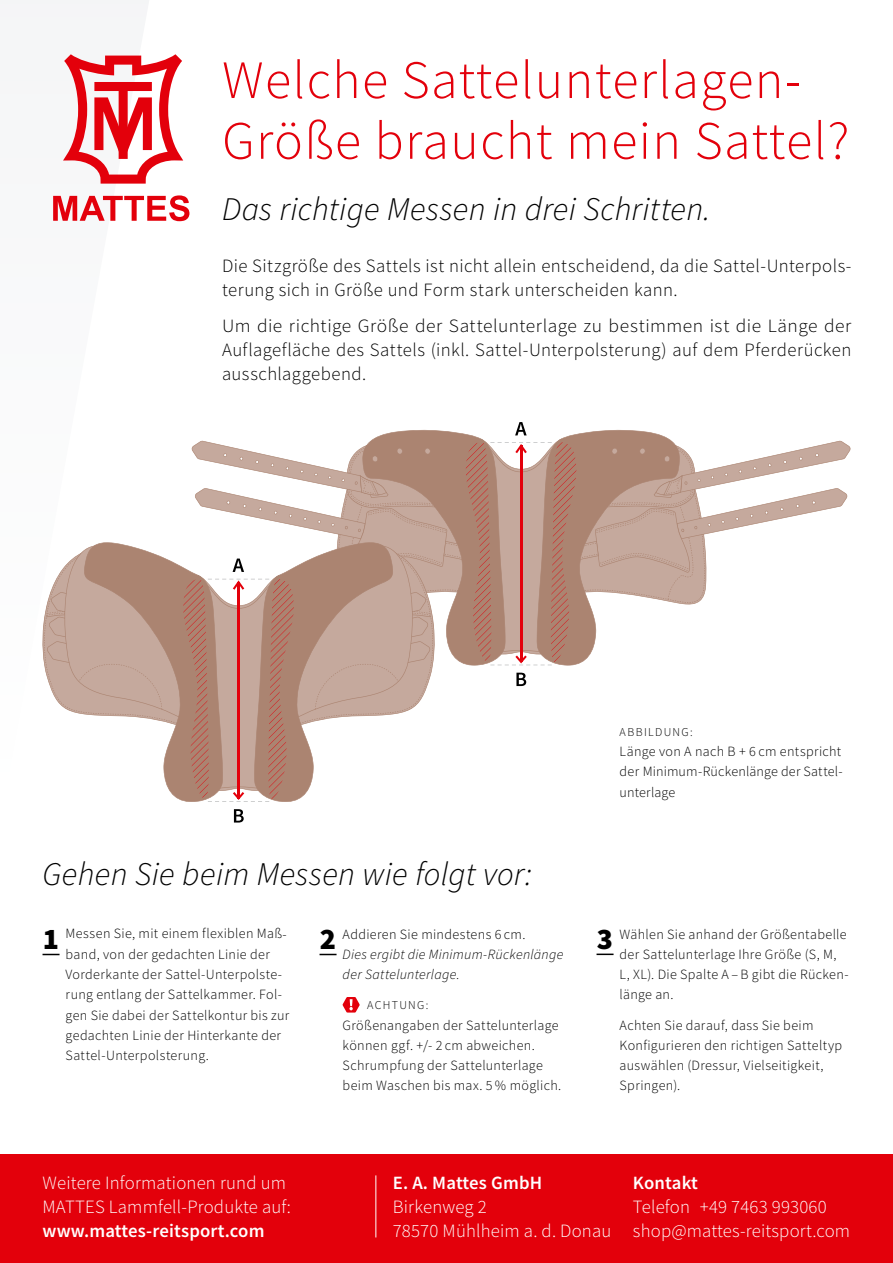
<style>
.page{position:relative;width:893px;height:1263px;background:#fff}
.page>*{position:absolute;margin:0;border:0;box-sizing:border-box;transform-origin:0 0}
.t1{font:300 54px/60.8px "Source Sans Pro";letter-spacing:.025em;color:#e3000b}
.t2{font:italic 300 33px "Source Sans Pro";letter-spacing:.01em;color:#000}
.t3{font:900 30px "Source Sans Pro";color:#000}
.t4{font:300 18.75px/24px "Source Sans Pro";letter-spacing:.025em;color:#000;text-align:justify;scale:1.04 1}
.t5{font:300 18.75px/24px "Source Sans Pro";letter-spacing:.01em;color:#fff}
.t6{font:300 18.75px/24px "Source Sans Pro";letter-spacing:.025em;color:#000}
.t7{font:600 18.75px "Source Sans Pro";letter-spacing:.01em;color:#fff}
.t8{font:300 14.1px/20.2px "Source Sans Pro";letter-spacing:.02em;color:#000}
.t9{font:italic 300 14.1px/20.2px "Source Sans Pro";letter-spacing:.02em;color:#000}
.t10{font:300 12px "Source Sans Pro";letter-spacing:.11em;color:#000}
</style>
<div class="page">
<svg style="left:0;top:0;width:149px;height:4px"></svg>
<svg style="left:63px;top:54px;width:120px;height:130px"></svg>
<svg style="left:53px;top:195px;width:136px;height:26px"></svg>
<svg style="left:342px;top:997px;width:18px;height:15px"></svg>
<svg style="left:43px;top:954px;width:17px;height:1px"></svg>
<svg style="left:320px;top:954px;width:17px;height:1px"></svg>
<svg style="left:596px;top:953px;width:17px;height:2px"></svg>
<div style="left:0;top:1154px;width:893px;height:109px;background:#e3000b"></div>
<hr style="left:375px;top:1175px;width:1px;height:62px;background:#fff">
<svg style="left:234px;top:809px;width:10px;height:13px"></svg>
<svg style="left:42px;top:422px;width:809px;height:380px"></svg>
<h1 class="t1" style="left:222px;top:50px;width:629px">Welche Sattelunterlagen-<br>Größe braucht mein Sattel?</h1>
<h2 class="t2" style="left:222px;top:188px;width:490px">Das richtige Messen in drei Schritten.</h2>
<h3 class="t6" style="left:222px;top:254px;width:631px">Die Sitzgröße des Sattels ist nicht allein entscheidend, da die Sattel-Unterpols&shy;terung sich in Größe und Form stark unterscheiden kann.</h3>
<h3 class="t4" style="left:222px;top:314px;width:607px">Um die richtige Größe der Sattelunterlage zu bestimmen ist die Länge der Auflagefläche des Sattels (inkl. Sattel-Unterpolsterung) auf dem Pferderücken ausschlaggebend.</h3>
<p class="t10" style="left:620px;top:725px;width:75px">ABBILDUNG:</p>
<p class="t8" style="left:620px;top:741px;width:225px;text-align:justify">Länge von A nach B + 6 cm entspricht der Minimum-Rückenlänge der Sattel&shy;unterlage</p>
<h2 class="t2" style="left:43px;top:853px;width:491px">Gehen Sie beim Messen wie folgt vor:</h2>
<p class="t8" style="left:66px;top:924px;width:225px">Messen Sie, mit einem flexiblen Maß&shy;band, von der gedachten Linie der Vorderkante der Sattel-Unterpolste&shy;rung entlang der Sattelkammer. Fol&shy;gen Sie dabei der Sattelkontur bis zur gedachten Linie der Hinterkante der Sattel-Unterpolsterung.</p>
<p class="t8" style="left:343px;top:924px;width:184px">Addieren Sie mindestens 6 cm.</p>
<p class="t9" style="left:343px;top:944px;width:222px">Dies ergibt die Minimum-Rückenlänge der Sattelunterlage.</p>
<p class="t10" style="left:367px;top:998px;width:63px">ACHTUNG:</p>
<p class="t8" style="left:343px;top:1015px;width:220px">Größenangaben der Sattelunterlage können ggf. +/- 2 cm abweichen.<br>Schrumpfung der Sattelunterlage beim Waschen bis max. 5 % möglich.</p>
<h3 class="t3" style="left:43px;top:918px;width:18px">1</h3>
<h3 class="t3" style="left:320px;top:918px;width:18px">2</h3>
<h3 class="t3" style="left:597px;top:918px;width:18px">3</h3>
<p class="t8" style="left:620px;top:924px;width:231px">Wählen Sie anhand der Größentabelle der Sattelunterlage Ihre Größe (S, M,<br>L, XL). Die Spalte A – B gibt die Rücken&shy;länge an.</p>
<p class="t8" style="left:620px;top:1015px;width:224px">Achten Sie darauf, dass Sie beim<br>Konfigurieren den richtigen Satteltyp auswählen (Dressur, Vielseitigkeit,<br>Springen).</p>
<h3 class="t5" style="left:43px;top:1171px;width:250px">Weitere Informationen rund um<br>MATTES Lammfell-Produkte auf:</h3>
<h3 class="t7" style="left:43px;top:1219px;width:223px">www.mattes-reitsport.com</h3>
<h3 class="t7" style="left:393px;top:1171px;width:151px">E. A. Mattes GmbH</h3>
<h3 class="t5" style="left:393px;top:1195px;width:220px">Birkenweg 2<br>78570 Mühlheim a. d. Donau</h3>
<h3 class="t7" style="left:633px;top:1171px;width:66px">Kontakt</h3>
<h3 class="t5" style="left:633px;top:1195px;width:219px">Telefon +49 7463 993060 shop@mattes-reitsport.com</h3>
</div>
